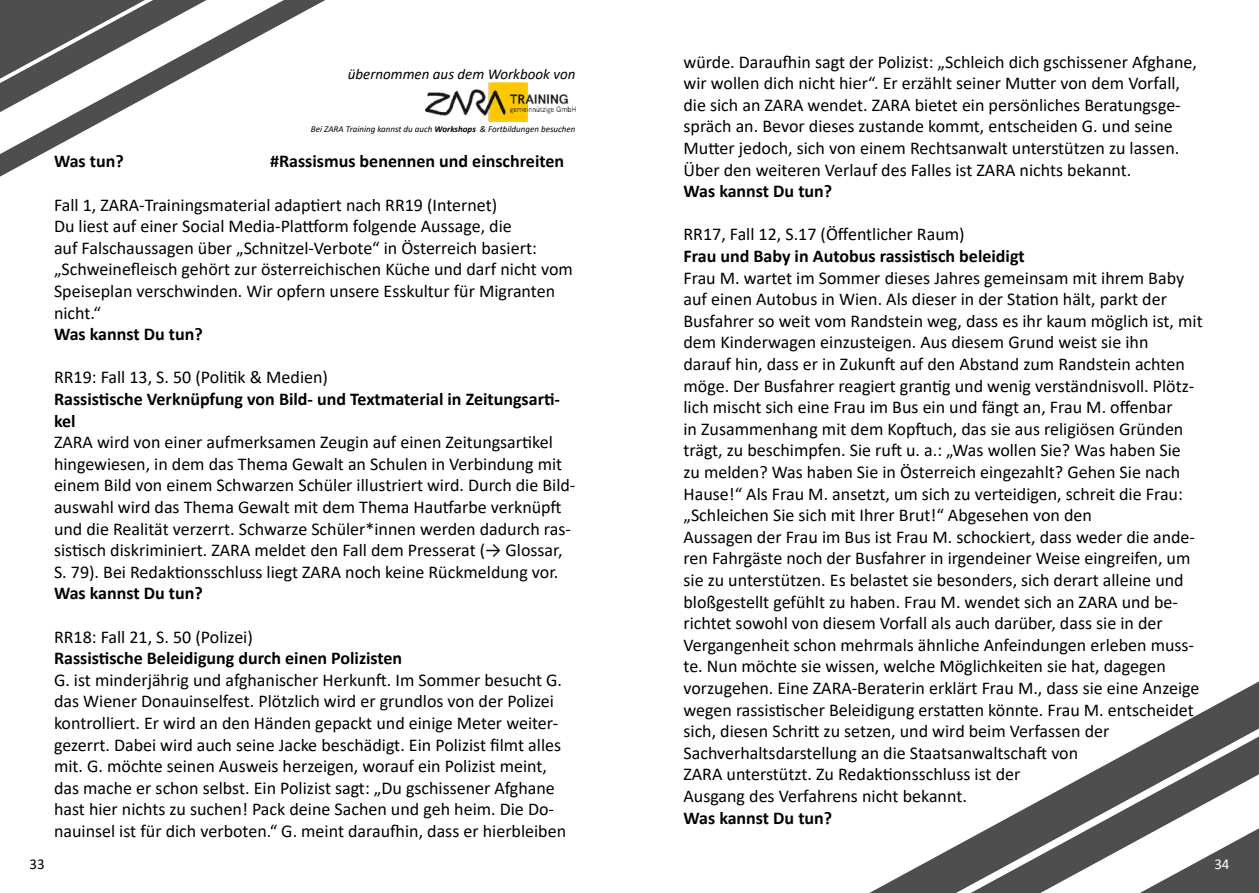
<style>
.page{position:relative;width:1259px;height:893px;background:#fff}
.page>*{position:absolute;margin:0;border:0;box-sizing:border-box;transform-origin:0 0}
.t1{font:18px/21.6px "Calibri";color:#000}
.t2{font:700 18px/21.6px "Calibri";color:#000}
.t3{font:italic 15px "Calibri";color:#000}
.t4{font:15px "Calibri";color:#000}
.t5{font:15px "Calibri";color:#fff}
.t6{font:italic 9px "Calibri";color:#000}
.s1{font-weight:700}
</style>
<div class="page">
<svg style="left:292px;top:0;width:33px;height:18px"></svg>
<svg style="left:869px;top:685px;width:390px;height:208px"></svg>
<svg style="left:0;top:0;width:292px;height:177px"></svg>
<img style="left:426px;top:83px;width:149px;height:38px">
<p class="t3" style="left:348px;top:64px;width:229px">übernommen aus dem Workbook von</p>
<p class="t4" style="left:29px;top:854px;width:17px">33</p>
<p class="t6" style="left:311px;top:123px;width:266px">Bei ZARA Training kannst du auch <span class="s1">Workshops</span> &amp; Fortbildungen besuchen</p>
<p class="t2" style="left:54px;top:150px;width:71px">Was tun?</p>
<p class="t2" style="left:270px;top:150px;width:296px">#Rassismus benennen und einschreiten</p>
<p class="t1" style="left:54px;top:193px;width:520px">Fall 1, ZARA-Trainingsmaterial adaptiert nach RR19 (Internet)<br>Du liest auf einer Social Media-Plattform folgende Aussage, die<br>auf Falschaussagen über „Schnitzel-Verbote“ in Österreich basiert: „Schweinefleisch gehört zur österreichischen Küche und darf nicht vom Speiseplan verschwinden. Wir opfern unsere Esskultur für Migranten nicht.“</p>
<p class="t2" style="left:54px;top:323px;width:150px">Was kannst Du tun?</p>
<p class="t1" style="left:54px;top:366px;width:275px">RR19: Fall 13, S. 50 (Politik &amp; Medien)</p>
<p class="t2" style="left:54px;top:388px;width:507px">Rassistische Verknüpfung von Bild- und Textmaterial in Zeitungsarti&shy;kel</p>
<p class="t1" style="left:54px;top:431px;width:523px">ZARA wird von einer aufmerksamen Zeugin auf einen Zeitungsartikel hingewiesen, in dem das Thema Gewalt an Schulen in Verbindung mit einem Bild von einem Schwarzen Schüler illustriert wird. Durch die Bild&shy;auswahl wird das Thema Gewalt mit dem Thema Hautfarbe verknüpft und die Realität verzerrt. Schwarze Schüler*innen werden dadurch ras&shy;sistisch diskriminiert. ZARA meldet den Fall dem Presserat (→ Glossar, S. 79). Bei Redaktionsschluss liegt ZARA noch keine Rückmeldung vor.</p>
<p class="t2" style="left:54px;top:582px;width:150px">Was kannst Du tun?</p>
<p class="t1" style="left:54px;top:625px;width:200px">RR18: Fall 21, S. 50 (Polizei)</p>
<p class="t2" style="left:54px;top:647px;width:350px">Rassistische Beleidigung durch einen Polizisten</p>
<p class="t1" style="left:54px;top:668px;width:513px">G. ist minderjährig und afghanischer Herkunft. Im Sommer besucht G. das Wiener Donauinselfest. Plötzlich wird er grundlos von der Polizei kontrolliert. Er wird an den Händen gepackt und einige Meter weiter&shy;gezerrt. Dabei wird auch seine Jacke beschädigt. Ein Polizist filmt alles mit. G. möchte seinen Ausweis herzeigen, worauf ein Polizist meint, das mache er schon selbst. Ein Polizist sagt: „Du gschissener Afghane hast hier nichts zu suchen! Pack deine Sachen und geh heim. Die Do&shy;nauinsel ist für dich verboten.“ G. meint daraufhin, dass er hierbleiben</p>
<p class="t1" style="left:683px;top:50px;width:515px">würde. Daraufhin sagt der Polizist: „Schleich dich gschissener Afghane, wir wollen dich nicht hier“. Er erzählt seiner Mutter von dem Vorfall, die sich an ZARA wendet. ZARA bietet ein persönliches Beratungsge&shy;spräch an. Bevor dieses zustande kommt, entscheiden G. und seine Mutter jedoch, sich von einem Rechtsanwalt unterstützen zu lassen.<br>Über den weiteren Verlauf des Falles ist ZARA nichts bekannt.</p>
<p class="t2" style="left:683px;top:180px;width:150px">Was kannst Du tun?</p>
<p class="t1" style="left:683px;top:223px;width:283px">RR17, Fall 12, S.17 (Öffentlicher Raum)</p>
<p class="t2" style="left:683px;top:245px;width:343px">Frau und Baby in Autobus rassistisch beleidigt</p>
<p class="t1" style="left:683px;top:266px;width:521px">Frau M. wartet im Sommer dieses Jahres gemeinsam mit ihrem Baby auf einen Autobus in Wien. Als dieser in der Station hält, parkt der Busfahrer so weit vom Randstein weg, dass es ihr kaum möglich ist, mit dem Kinderwagen einzusteigen. Aus diesem Grund weist sie ihn<br>darauf hin, dass er in Zukunft auf den Abstand zum Randstein achten möge. Der Busfahrer reagiert grantig und wenig verständnisvoll. Plötz&shy;lich mischt sich eine Frau im Bus ein und fängt an, Frau M. offenbar<br>in Zusammenhang mit dem Kopftuch, das sie aus religiösen Gründen trägt, zu beschimpfen. Sie ruft u. a.: „Was wollen Sie? Was haben Sie<br>zu melden? Was haben Sie in Österreich eingezahlt? Gehen Sie nach Hause!“ Als Frau M. ansetzt, um sich zu verteidigen, schreit die Frau: „Schleichen Sie sich mit Ihrer Brut!“ Abgesehen von den<br>Aussagen der Frau im Bus ist Frau M. schockiert, dass weder die ande&shy;ren Fahrgäste noch der Busfahrer in irgendeiner Weise eingreifen, um sie zu unterstützen. Es belastet sie besonders, sich derart alleine und bloßgestellt gefühlt zu haben. Frau M. wendet sich an ZARA und be&shy;richtet sowohl von diesem Vorfall als auch darüber, dass sie in der Vergangenheit schon mehrmals ähnliche Anfeindungen erleben muss&shy;te. Nun möchte sie wissen, welche Möglichkeiten sie hat, dagegen vorzugehen. Eine ZARA-Beraterin erklärt Frau M., dass sie eine Anzeige wegen rassistischer Beleidigung erstatten könnte. Frau M. entscheidet sich, diesen Schritt zu setzen, und wird beim Verfassen der Sachverhaltsdarstellung an die Staatsanwaltschaft von<br>ZARA unterstützt. Zu Redaktionsschluss ist der<br>Ausgang des Verfahrens nicht bekannt.</p>
<p class="t2" style="left:683px;top:806px;width:150px">Was kannst Du tun?</p>
<p class="t5" style="left:1214px;top:854px;width:17px">34</p>
</div>
